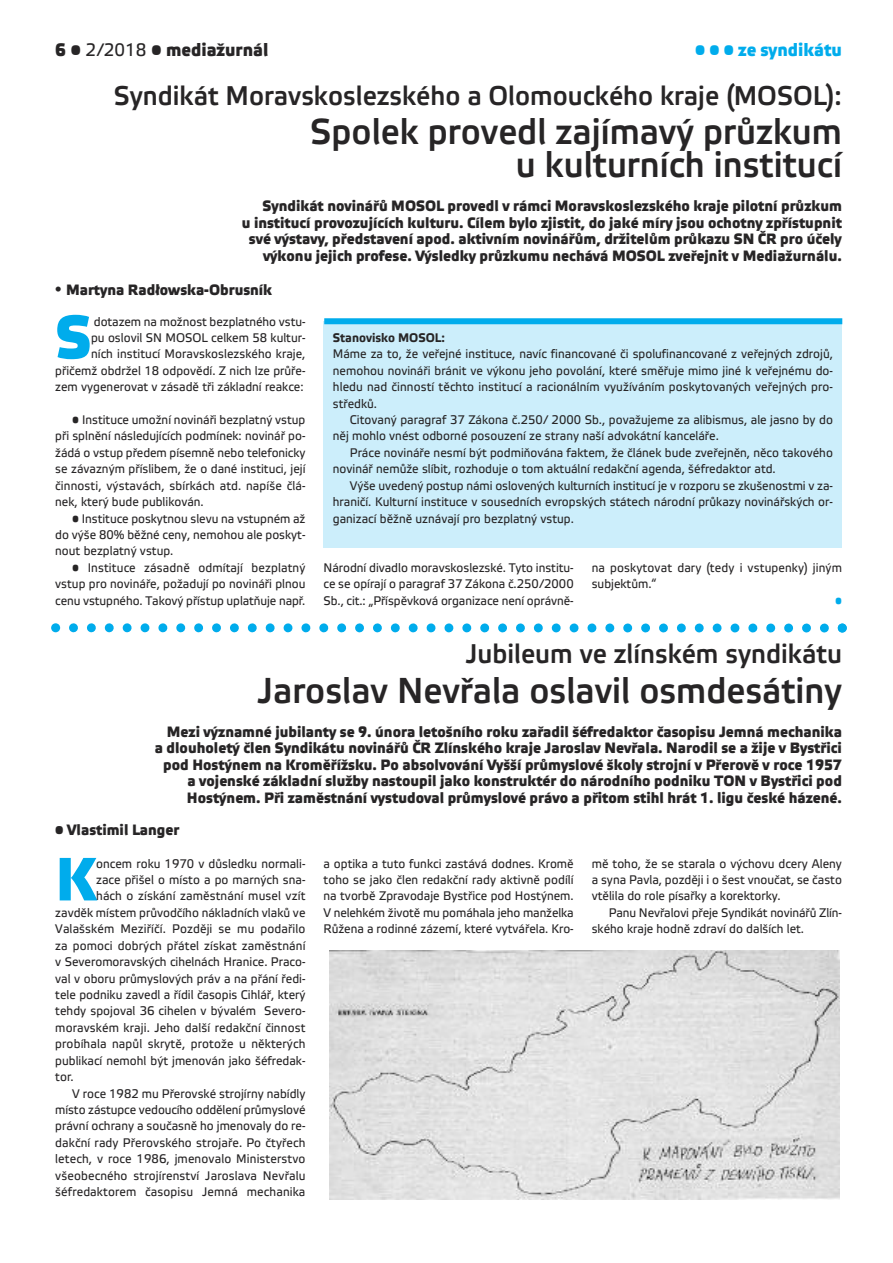
<style>
.page{position:relative;width:893px;height:1263px;background:#fff}
.page>*{position:absolute;margin:0;border:0;box-sizing:border-box;transform-origin:0 0}
.t1{font:500 61.05px "Etelka";color:#00acec;scale:.95 1}
.t2{font:500 36px/32.8px "Etelka";color:#272526;text-align:right;scale:.95 1}
.t3{font:500 27px "Etelka";color:#272526;scale:.95 1}
.t4{font:500 18px "Etelka";color:#272526;scale:.95 1}
.t5{font:500 18px "Etelka";color:#00acec;scale:.95 1}
.t6{font:500 15px/16.4px "Etelka";color:#272526;text-align:right;scale:.95 1}
.t7{font:12.45px/16.4px "Etelka Text";color:#272526;text-align:justify;scale:.95 1}
.t8{font:700 12.45px "Etelka Text";color:#272526;scale:.95 1}
.t9{font:12.45px "Etelka Text";color:#00acec;scale:.95 1}
.s1{font-family:"Etelka Text";font-weight:400}
.s2{font-family:"Times New Roman";font-weight:700;font-size:18px}
</style>
<div class="page">
<div style="left:324px;top:321px;width:518px;height:227px;background:#cceefb"></div>
<div style="left:324px;top:318px;width:518px;height:6px;background:#00acec"></div>
<img style="left:329px;top:950px;width:511px;height:249px">
<svg style="left:51px;top:623px;width:796px;height:9px"></svg>
<h3 class="t4" style="left:55px;top:43px;width:226px">6 • <span class="s1">2/2018</span> • mediažurnál</h3>
<h3 class="t5" style="left:695px;top:43px;width:156px">• • • ze syndikátu</h3>
<h3 class="t3" style="left:114px;top:86px;width:768px">Syndikát Moravskoslezského a Olomouckého kraje (MOSOL):</h3>
<h2 class="t2" style="left:310px;top:119px;width:561px">Spolek provedl zajímavý průzkum u kulturních institucí</h2>
<p class="t6" style="left:242px;top:199px;width:633px">Syndikát novinářů MOSOL provedl v rámci Moravskoslezského kraje pilotní průzkum<br>u institucí provozujících kulturu. Cílem bylo zjistit, do jaké míry jsou ochotny zpřístupnit své výstavy, představení apod. aktivním novinářům, držitelům průkazu SN ČR pro účely výkonu jejich profese. Výsledky průzkumu nechává MOSOL zveřejnit v Mediažurnálu.</p>
<p class="t6" style="left:55px;top:283px;width:230px"><span class="s2">•</span> Martyna Radłowska-Obrusník</p>
<p class="t8" style="left:333px;top:333px;width:120px">Stanovisko MOSOL:</p>
<p class="t7" style="left:333px;top:347px;width:528px">Máme za to, že veřejné instituce, navíc financované či spolufinancované z veřejných zdrojů, nemohou novináři bránit ve výkonu jeho povolání, které směřuje mimo jiné k veřejnému do&shy;hledu nad činností těchto institucí a racionálním využíváním poskytovaných veřejných pro&shy;středků.</p>
<p class="t7" style="left:333px;top:413px;width:528px;text-indent:17px">Citovaný paragraf 37 Zákona č.250/ 2000 Sb., považujeme za alibismus, ale jasno by do něj mohlo vnést odborné posouzení ze strany naší advokátní kanceláře.</p>
<p class="t7" style="left:333px;top:446px;width:528px;text-indent:17px">Práce novináře nesmí být podmiňována faktem, že článek bude zveřejněn, něco takového novinář nemůže slíbit, rozhoduje o tom aktuální redakční agenda, šéfredaktor atd.</p>
<p class="t7" style="left:333px;top:478px;width:528px;text-indent:17px">Výše uvedený postup námi oslovených kulturních institucí je v rozporu se zkušenostmi v za&shy;hraničí. Kulturní instituce v sousedních evropských státech národní průkazy novinářských or&shy;ganizací běžně uznávají pro bezplatný vstup.</p>
<h1 class="t1" style="left:55px;top:316px;width:39px">S</h1>
<p class="t7" style="left:55px;top:314px;width:265px;text-align:right">dotazem na možnost bezplatného vstu-<br>pu oslovil SN MOSOL celkem 58 kultur-<br>ních institucí Moravskoslezského kraje, přičemž obdržel 18 odpovědí. Z nich lze průře&shy;zem vygenerovat v zásadě tři základní reakce:</p>
<p class="t7" style="left:55px;top:413px;width:265px;text-indent:17px">• Instituce umožní novináři bezplatný vstup při splnění následujících podmínek: novinář po&shy;žádá o vstup předem písemně nebo telefonicky se závazným příslibem, že o dané instituci, její činnosti, výstavách, sbírkách atd. napíše člá&shy;nek, který bude publikován.</p>
<p class="t7" style="left:55px;top:511px;width:265px;text-indent:17px">• Instituce poskytnou slevu na vstupném až do výše 80% běžné ceny, nemohou ale poskyt&shy;nout bezplatný vstup.</p>
<p class="t7" style="left:55px;top:561px;width:265px;text-indent:17px">• Instituce zásadně odmítají bezplatný vstup pro novináře, požadují po novináři plnou cenu vstupného. Takový přístup uplatňuje např.</p>
<p class="t7" style="left:323px;top:561px;width:265px">Národní divadlo moravskoslezské. Tyto institu&shy;ce se opírají o paragraf 37 Zákona č.250/2000<br>Sb., cit.: „Příspěvková organizace není oprávně-</p>
<p class="t7" style="left:592px;top:561px;width:265px">na poskytovat dary (tedy i vstupenky) jiným subjektům.“</p>
<p class="t9" style="left:835px;top:596px;width:9px">•</p>
<h3 class="t3" style="left:466px;top:645px;width:398px">Jubileum ve zlínském syndikátu</h3>
<h2 class="t2" style="left:257px;top:677px;width:617px">Jaroslav Nevřala oslavil osmdesátiny</h2>
<p class="t6" style="left:155px;top:725px;width:725px">Mezi významné jubilanty se 9. února letošního roku zařadil šéfredaktor časopisu Jemná mechanika<br>a dlouholetý člen Syndikátu novinářů ČR Zlínského kraje Jaroslav Nevřala. Narodil se a žije v Bystřici pod Hostýnem na Kroměřížsku. Po absolvování Vyšší průmyslové školy strojní v Přerově v roce 1957 a vojenské základní služby nastoupil jako konstruktér do národního podniku TON v Bystřici pod Hostýnem. Při zaměstnání vystudoval průmyslové právo a přitom stihl hrát 1. ligu české házené.</p>
<p class="t6" style="left:55px;top:823px;width:132px">• Vlastimil Langer</p>
<h1 class="t1" style="left:55px;top:858px;width:45px">K</h1>
<p class="t7" style="left:96px;top:856px;width:222px">oncem roku 1970 v důsledku normali-</p>
<p class="t7" style="left:96px;top:873px;width:222px">zace přišel o místo a po marných sna-</p>
<p class="t7" style="left:96px;top:889px;width:222px">hách o získání zaměstnání musel vzít</p>
<p class="t7" style="left:55px;top:905px;width:265px">zavděk místem průvodčího nákladních vlaků ve</p>
<p class="t7" style="left:55px;top:922px;width:265px">Valašském Meziříčí. Později se mu podařilo</p>
<p class="t7" style="left:55px;top:938px;width:265px">za pomoci dobrých přátel získat zaměstnání</p>
<p class="t7" style="left:55px;top:955px;width:265px">v Severomoravských cihelnách Hranice. Praco-</p>
<p class="t7" style="left:55px;top:971px;width:265px">val v oboru průmyslových práv a na přání ředi-</p>
<p class="t7" style="left:55px;top:988px;width:265px">tele podniku zavedl a řídil časopis Cihlář, který</p>
<p class="t7" style="left:55px;top:1004px;width:265px">tehdy spojoval 36 cihelen v bývalém Severo-</p>
<p class="t7" style="left:55px;top:1020px;width:265px">moravském kraji. Jeho další redakční činnost</p>
<p class="t7" style="left:55px;top:1037px;width:265px">probíhala napůl skrytě, protože u některých</p>
<p class="t7" style="left:55px;top:1053px;width:265px">publikací nemohl být jmenován jako šéfredak-</p>
<p class="t7" style="left:55px;top:1070px;width:21px">tor.</p>
<p class="t7" style="left:72px;top:1086px;width:247px">V roce 1982 mu Přerovské strojírny nabídly</p>
<p class="t7" style="left:55px;top:1103px;width:265px">místo zástupce vedoucího oddělení průmyslové</p>
<p class="t7" style="left:55px;top:1119px;width:265px">právní ochrany a současně ho jmenovaly do re-</p>
<p class="t7" style="left:55px;top:1135px;width:265px">dakční rady Přerovského strojaře. Po čtyřech</p>
<p class="t7" style="left:55px;top:1152px;width:265px">letech, v roce 1986, jmenovalo Ministerstvo</p>
<p class="t7" style="left:55px;top:1168px;width:265px">všeobecného strojírenství Jaroslava Nevřalu</p>
<p class="t7" style="left:55px;top:1185px;width:265px">šéfredaktorem časopisu Jemná mechanika</p>
<p class="t7" style="left:323px;top:856px;width:265px">a optika a tuto funkci zastává dodnes. Kromě toho se jako člen redakční rady aktivně podílí na tvorbě Zpravodaje Bystřice pod Hostýnem.<br>V nelehkém životě mu pomáhala jeho manželka Růžena a rodinné zázemí, které vytvářela. Kro-</p>
<p class="t7" style="left:592px;top:856px;width:265px">mě toho, že se starala o výchovu dcery Aleny a syna Pavla, později i o šest vnoučat, se často vtělila do role písařky a korektorky.</p>
<p class="t7" style="left:592px;top:905px;width:265px;text-indent:17px">Panu Nevřalovi přeje Syndikát novinářů Zlín&shy;ského kraje hodně zdraví do dalších let.</p>
</div>
